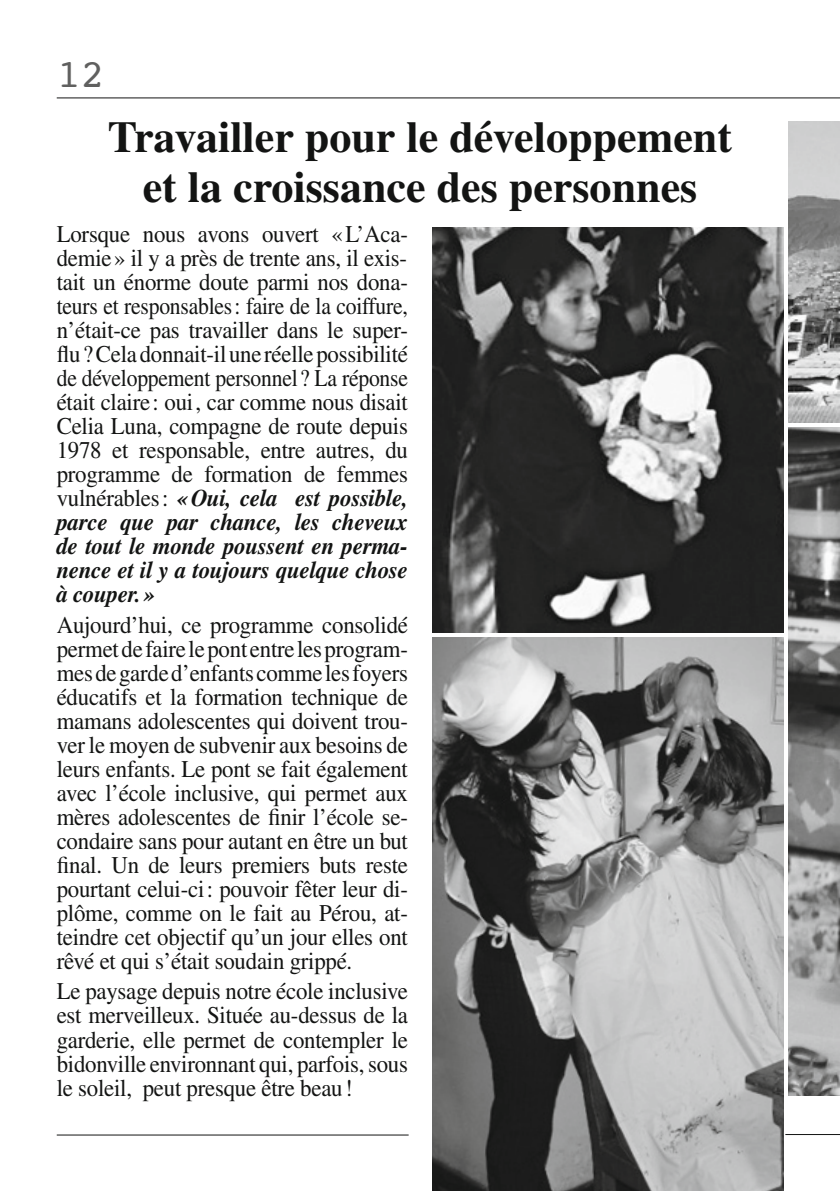
<style>
.page{position:relative;width:840px;height:1191px;background:#fff}
.page>*{position:absolute;margin:0;border:0;box-sizing:border-box;transform-origin:0 0}
.t1{font:700 44px/50px "Times LT Std";color:#131413;text-align:center}
.t2{font:40px "Courier";color:#60605f}
.t3{font:24px/24px "Times LT Std";letter-spacing:-.01em;color:#131413;text-align:justify;scale:.95 1}
.s1{font-weight:700;font-style:italic}
</style>
<div class="page">
<hr style="left:57px;top:1134px;width:351px;height:1px;background:#131413">
<hr style="left:57px;top:98px;width:782px;height:1px;background:#131413">
<hr style="left:784px;top:1134px;width:55px;height:1px;background:#131413">
<img style="left:788px;top:427px;width:51px;height:668px">
<img style="left:432px;top:227px;width:350px;height:405px">
<img style="left:432px;top:637px;width:350px;height:554px">
<img style="left:788px;top:122px;width:51px;height:300px">
<h2 class="t2" style="left:57px;top:44px;width:49px">12</h2>
<h1 class="t1" style="left:108px;top:111px;width:625px">Travailler pour le développement et la croissance des personnes</h1>
<p class="t3" style="left:57px;top:221px;width:371px">Lorsque nous avons ouvert «L’Aca&shy;demie» il y a près de trente ans, il exis&shy;tait un énorme doute parmi nos dona&shy;teurs et responsables: faire de la coiffure, n’était-ce pas travailler dans le super&shy;flu? Cela donnait-il une réelle possibilité de développement personnel? La réponse était claire: oui, car comme nous disait Celia Luna, compagne de route depuis 1978 et responsable, entre autres, du programme de formation de femmes vulnérables: <span class="s1">«Oui, cela est possible, parce que par chance, les cheveux de tout le monde poussent en perma&shy;nence et il y a toujours quelque chose à couper.»</span></p>
<p class="t3" style="left:57px;top:612px;width:371px">Aujourd’hui, ce programme consolidé permet de faire le pont entre les program&shy;mes de garde d’enfants comme les foyers éducatifs et la formation technique de mamans adolescentes qui doivent trou&shy;ver le moyen de subvenir aux besoins de leurs enfants. Le pont se fait également avec l’école inclusive, qui permet aux mères adolescentes de finir l’école se&shy;condaire sans pour autant en être un but final. Un de leurs premiers buts reste pourtant celui-ci: pouvoir fêter leur di&shy;plôme, comme on le fait au Pérou, at&shy;teindre cet objectif qu’un jour elles ont rêvé et qui s’était soudain grippé.</p>
<p class="t3" style="left:57px;top:979px;width:371px">Le paysage depuis notre école inclusive est merveilleux. Située au-dessus de la garderie, elle permet de contempler le bidonville environnant qui, parfois, sous le soleil, peut presque être beau!</p>
</div>
